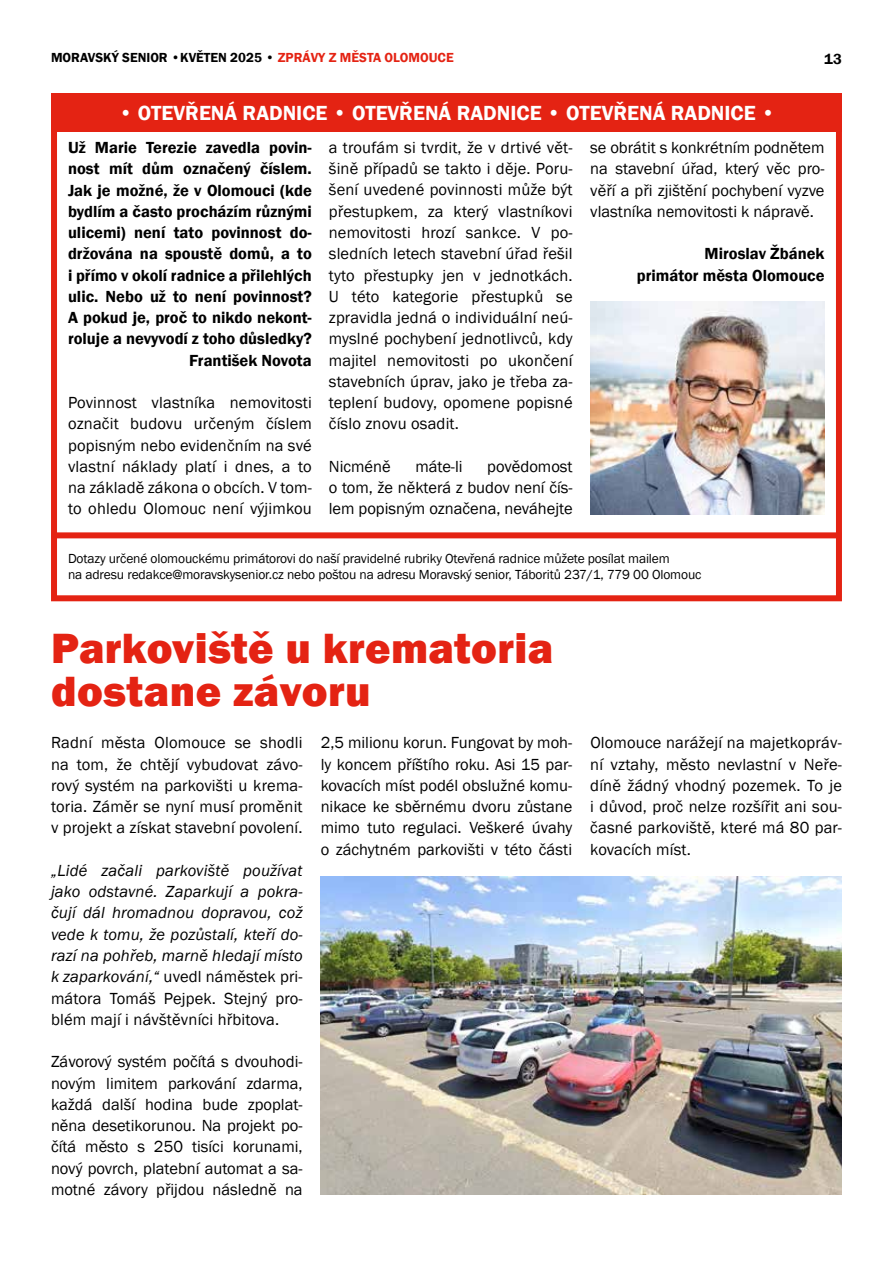
<style>
.page{position:relative;width:893px;height:1263px;background:#fff}
.page>*{position:absolute;margin:0;border:0;box-sizing:border-box;transform-origin:0 0}
.t1{font:800 43.5px/42.5px "Franklin Gothic";letter-spacing:.01em;color:#e42313}
.t2{font:600 21px "Franklin Gothic";color:#fff}
.t3{font:16.5px/21.3px "Franklin Gothic";color:#000;text-align:justify}
.t4{font:600 16.5px/21.3px "Franklin Gothic";color:#000;text-align:right}
.t5{font:italic 16.5px/21.3px "Franklin Gothic";letter-spacing:.01em;color:#000;text-align:justify}
.t6{font:600 15px "Franklin Gothic";color:#000}
.t7{font:13.5px/16.2px "Franklin Gothic";letter-spacing:-.01em;color:#000}
.t8{font:600 13.5px "Franklin Gothic";color:#000}
.s1{color:#e42313}
.s2{font-style:normal}
</style>
<div class="page">
<div style="left:51px;top:94px;width:791px;height:507px;border:6px solid #e42313"></div>
<div style="left:52px;top:94px;width:790px;height:38px;background:#e42313"></div>
<img style="left:590px;top:302px;width:234px;height:212px">
<div style="left:52px;top:532px;width:789px;height:6px;background:#e42313"></div>
<img style="left:321px;top:876px;width:521px;height:319px">
<p class="t8" style="left:51px;top:49px;width:404px">MORAVSKÝ SENIOR •KVĚTEN 2025 • <span class="s1">ZPRÁVY Z MĚSTA OLOMOUCE</span></p>
<p class="t6" style="left:824px;top:50px;width:19px">13</p>
<p class="t2" style="left:119px;top:100px;width:658px">• OTEVŘENÁ RADNICE • OTEVŘENÁ RADNICE • OTEVŘENÁ RADNICE •</p>
<p class="t4" style="left:68px;top:137px;width:245px">Už Marie Terezie zavedla povin&shy;nost mít dům označený číslem.<br>Jak je možné, že v Olomouci (kde bydlím a často procházím různými ulicemi) není tato povinnost do&shy;držována na spoustě domů, a to i přímo v okolí radnice a přilehlých ulic. Nebo už to není povinnost?<br>A pokud je, proč to nikdo nekont&shy;roluje a nevyvodí z toho důsledky?<br>František Novota</p>
<p class="t3" style="left:68px;top:392px;width:245px">Povinnost vlastníka nemovitosti označit budovu určeným číslem popisným nebo evidenčním na své vlastní náklady platí i dnes, a to na základě zákona o obcích. V tom&shy;to ohledu Olomouc není výjimkou</p>
<p class="t3" style="left:329px;top:137px;width:245px">a troufám si tvrdit, že v drtivé vět&shy;šině případů se takto i děje. Poru&shy;šení uvedené povinnosti může být přestupkem, za který vlastníkovi nemovitosti hrozí sankce. V po&shy;sledních letech stavební úřad řešil tyto přestupky jen v jednotkách.<br>U této kategorie přestupků se zpravidla jedná o individuální neú&shy;myslné pochybení jednotlivců, kdy majitel nemovitosti po ukončení stavebních úprav, jako je třeba za&shy;teplení budovy, opomene popisné číslo znovu osadit.</p>
<p class="t3" style="left:329px;top:456px;width:63px">Nicméně</p>
<p class="t3" style="left:415px;top:456px;width:49px">máte-li</p>
<p class="t3" style="left:590px;top:137px;width:236px">se obrátit s konkrétním podnětem na stavební úřad, který věc pro&shy;věří a při zjištění pochybení vyzve vlastníka nemovitosti k nápravě.</p>
<p class="t4" style="left:637px;top:243px;width:189px">Miroslav Žbánek<br>primátor města Olomouce</p>
<p class="t3" style="left:329px;top:456px;width:245px;text-indent:158px">povědomost o tom, že některá z budov není čís&shy;lem popisným označena, neváhejte</p>
<p class="t7" style="left:68px;top:551px;width:635px">Dotazy určené olomouckému primátorovi do naší pravidelné rubriky Otevřená radnice můžete posílat mailem<br>na adresu redakce@moravskysenior.cz nebo poštou na adresu Moravský senior, Táboritů 237/1, 779 00 Olomouc</p>
<h1 class="t1" style="left:51px;top:627px;width:504px">Parkoviště u krematoria dostane závoru</h1>
<p class="t3" style="left:51px;top:733px;width:253px">Radní města Olomouce se shodli na tom, že chtějí vybudovat závo&shy;rový systém na parkovišti u krema&shy;toria. Záměr se nyní musí proměnit v projekt a získat stavební povolení.</p>
<p class="t5" style="left:51px;top:860px;width:253px">„Lidé začali parkoviště používat jako odstavné. Zaparkují a pokra&shy;čují dál hromadnou dopravou, což vede k tomu, že pozůstalí, kteří do&shy;razí na pohřeb, marně hledají místo k zaparkování,“ <span class="s2">uvedl náměstek pri&shy;mátora Tomáš Pejpek. Stejný pro&shy;blém mají i návštěvníci hřbitova.</span></p>
<p class="t3" style="left:51px;top:1051px;width:253px">Závorový systém počítá s dvouhodi&shy;novým limitem parkování zdarma, každá další hodina bude zpoplat&shy;něna desetikorunou. Na projekt po&shy;čítá město s 250 tisíci korunami, nový povrch, platební automat a sa&shy;motné závory přijdou následně na</p>
<p class="t3" style="left:321px;top:732px;width:253px">2,5 milionu korun. Fungovat by moh&shy;ly koncem příštího roku. Asi 15 par&shy;kovacích míst podél obslužné komu&shy;nikace ke sběrnému dvoru zůstane mimo tuto regulaci. Veškeré úvahy o záchytném parkovišti v této části</p>
<p class="t3" style="left:590px;top:732px;width:253px">Olomouce narážejí na majetkopráv&shy;ní vztahy, město nevlastní v Neře&shy;díně žádný vhodný pozemek. To je i důvod, proč nelze rozšířit ani sou&shy;časné parkoviště, které má 80 par&shy;kovacích míst.</p>
</div>
